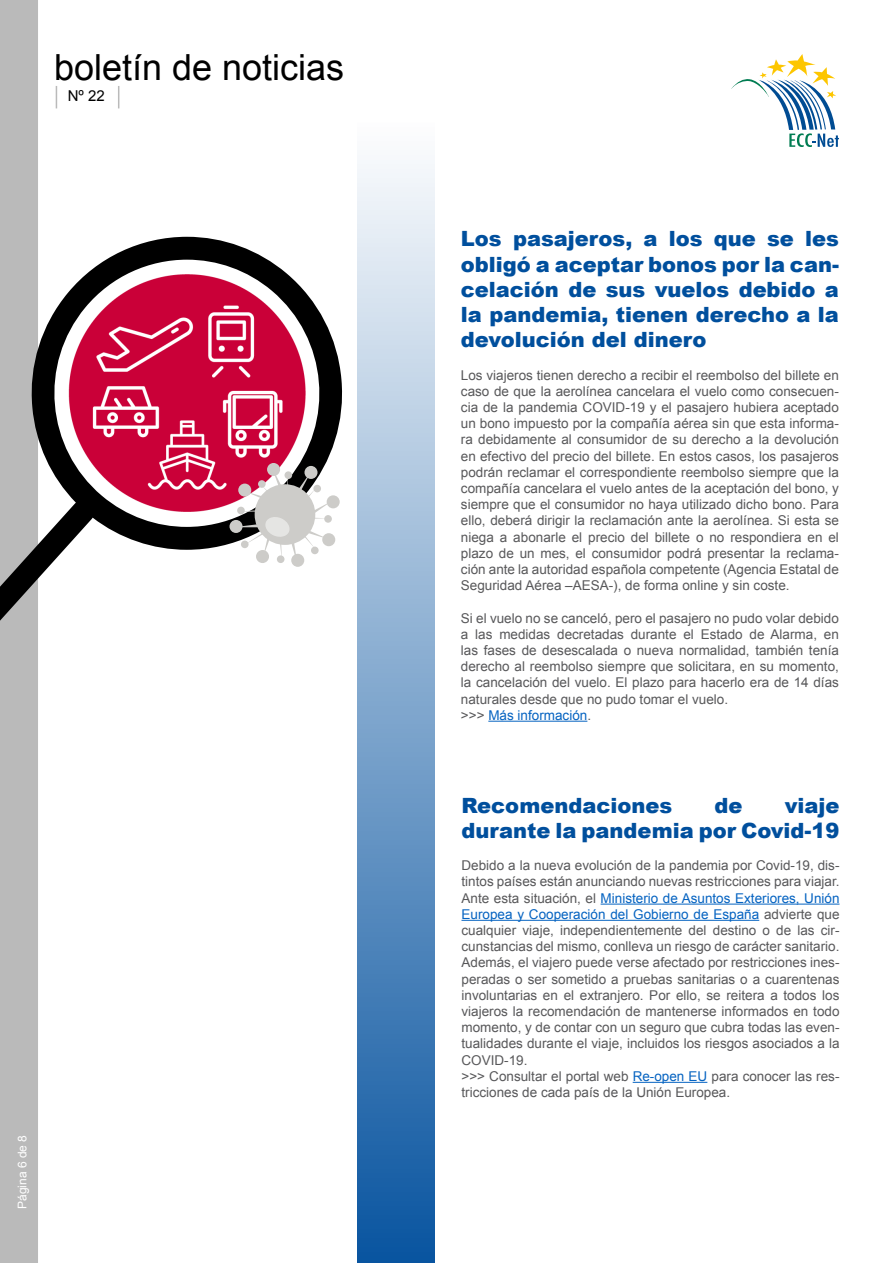
<style>
.page{position:relative;width:893px;height:1263px;background:#fff}
.page>*{position:absolute;margin:0;border:0;box-sizing:border-box;transform-origin:0 0}
.t1{font:36px "Arial";color:#000}
.t2{font:900 21px/25.2px "Arial";color:#004f9d;text-align:right}
.t3{font:15px "Arial";color:#000}
.t4{font:13.5px/16.2px "Arial";color:#58585a}
.t5{font:12px "Arial";color:#fff}
.s1{color:#0563c1}
</style>
<div class="page">
<div style="left:0;top:0;width:38px;height:1263px;background:#bababa"></div>
<svg style="left:16px;top:1215px;width:11px;height:2px"></svg>
<svg style="left:56px;top:86px;width:1px;height:22px"></svg>
<svg style="left:118px;top:86px;width:1px;height:22px"></svg>
<svg style="left:731px;top:54px;width:108px;height:93px"></svg>
<div style="left:357px;top:122px;width:78px;height:1141px;background:linear-gradient(to bottom,#fdfdfe,#0854a0)"></div>
<hr style="left:601px;top:903px;width:238px;height:1px;background:#0563c1">
<hr style="left:461px;top:920px;width:298px;height:1px;background:#0563c1">
<hr style="left:633px;top:1082px;width:74px;height:1px;background:#0563c1">
<svg style="left:0;top:237px;width:343px;height:418px"></svg>
<img style="left:66px;top:272px;width:242px;height:241px">
<hr style="left:488px;top:721px;width:99px;height:1px;background:#0563c1">
<svg style="left:291px;top:554px;width:13px;height:13px"></svg>
<div style="left:322px;top:533px;width:13px;height:13px;background:#cdccc9;border-radius:50%"></div>
<div style="left:327px;top:495px;width:13px;height:13px;background:#cdccc9;border-radius:50%"></div>
<svg style="left:267px;top:463px;width:13px;height:13px"></svg>
<svg style="left:229px;top:520px;width:14px;height:13px"></svg>
<svg style="left:233px;top:466px;width:99px;height:98px"></svg>
<h1 class="t1" style="left:54px;top:43px;width:292px">boletín de noticias</h1>
<p class="t3" style="left:68px;top:86px;width:39px">Nº 22</p>
<p class="t5" style="left:14px;top:1209px;width:76px;rotate:-90deg">Página 6 de 8</p>
<h2 class="t2" style="left:461px;top:226px;width:380px;text-align:justify">Los pasajeros, a los que se les obligó a aceptar bonos por la can&shy;celación de sus vuelos debido a la pandemia, tienen derecho a la devolución del dinero</h2>
<p class="t4" style="left:461px;top:367px;width:380px;text-align:justify">Los viajeros tienen derecho a recibir el reembolso del billete en caso de que la aerolínea cancelara el vuelo como consecuen&shy;cia de la pandemia COVID-19 y el pasajero hubiera aceptado un bono impuesto por la compañía aérea sin que esta informa&shy;ra debidamente al consumidor de su derecho a la devolución en efectivo del precio del billete. En estos casos, los pasajeros podrán reclamar el correspondiente reembolso siempre que la compañía cancelara el vuelo antes de la aceptación del bono, y siempre que el consumidor no haya utilizado dicho bono. Para ello, deberá dirigir la reclamación ante la aerolínea. Si esta se niega a abonarle el precio del billete o no respondiera en el plazo de un mes, el consumidor podrá presentar la reclama&shy;ción ante la autoridad española competente (Agencia Estatal de Seguridad Aérea –AESA-), de forma online y sin coste.</p>
<p class="t4" style="left:461px;top:610px;width:380px">Si el vuelo no se canceló, pero el pasajero no pudo volar debido a las medidas decretadas durante el Estado de Alarma, en las fases de desescalada o nueva normalidad, también tenía derecho al reembolso siempre que solicitara, en su momento, la cancelación del vuelo. El plazo para hacerlo era de 14 días naturales desde que no pudo tomar el vuelo.<br>&gt;&gt;&gt; <span class="s1">Más información</span>.</p>
<h2 class="t2" style="left:461px;top:792px;width:380px">viaje<br>durante la pandemia por Covid-19</h2>
<p class="t4" style="left:461px;top:857px;width:380px">Debido a la nueva evolución de la pandemia por Covid-19, dis&shy;tintos países están anunciando nuevas restricciones para viajar.<br>Ante esta situación, el <span class="s1">Ministerio de Asuntos Exteriores, Unión Europea y Cooperación del Gobierno de España</span> advierte que cualquier viaje, independientemente del destino o de las cir&shy;cunstancias del mismo, conlleva un riesgo de carácter sanitario.<br>Además, el viajero puede verse afectado por restricciones ines&shy;peradas o ser sometido a pruebas sanitarias o a cuarentenas involuntarias en el extranjero. Por ello, se reitera a todos los viajeros la recomendación de mantenerse informados en todo momento, y de contar con un seguro que cubra todas las even&shy;tualidades durante el viaje, incluidos los riesgos asociados a la COVID-19.<br>&gt;&gt;&gt; Consultar el portal web <span class="s1">Re-open EU</span> para conocer las res&shy;tricciones de cada país de la Unión Europea.</p>
<h2 class="t2" style="left:461px;top:792px;width:212px">Recomendaciones</h2>
<h2 class="t2" style="left:714px;top:792px;width:30px">de</h2>
</div>
